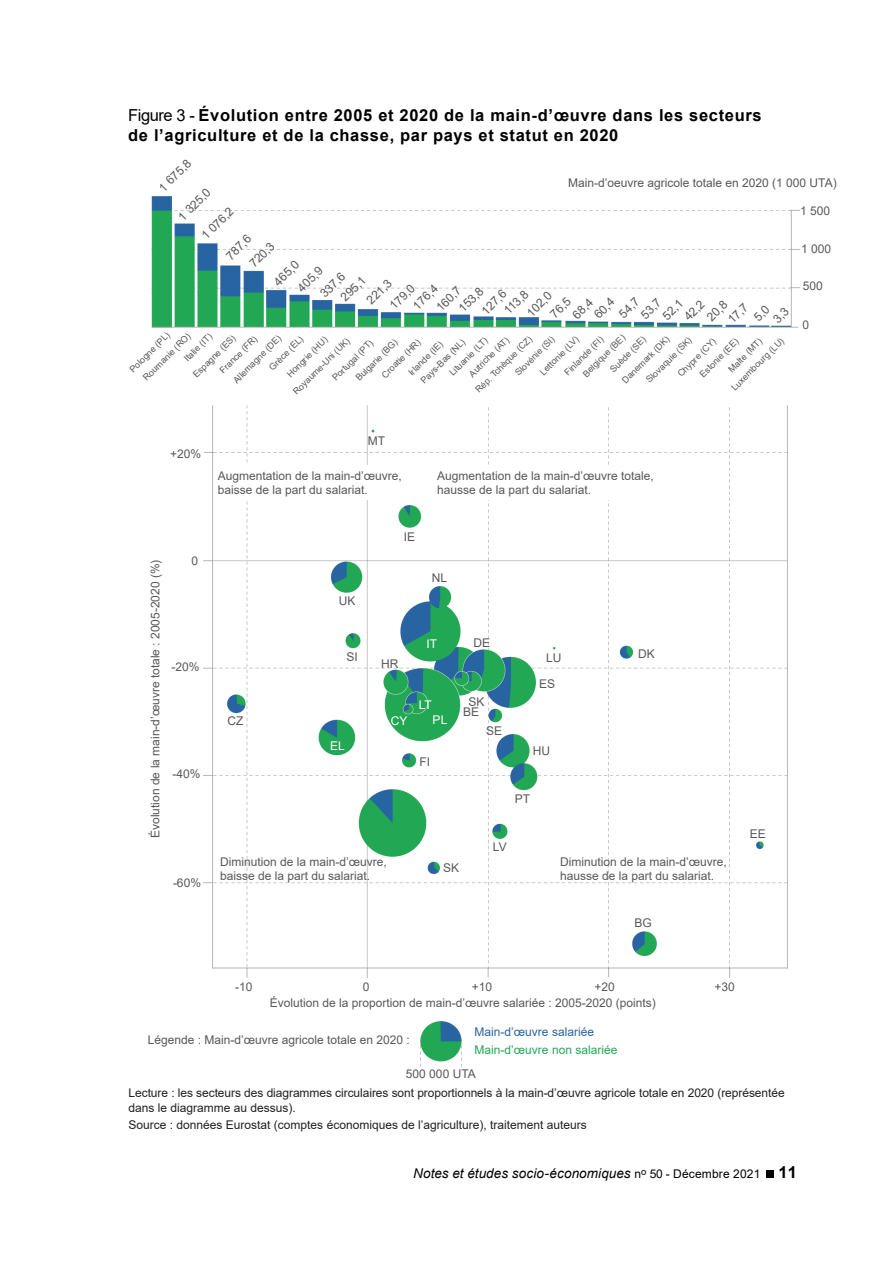
<style>
.page{position:relative;width:893px;height:1263px;background:#fff}
.page>*{position:absolute;margin:0;border:0;box-sizing:border-box;transform-origin:0 0}
.t1{font:700 16.5px/19.8px "Arial";letter-spacing:.04em;color:#000001}
.t2{font:italic 13.5px "Arial";letter-spacing:.005em;color:#000001}
.t3{font:12px/14.4px "Arial";color:#57585a}
.t4{font:12px/14.4px "Arial";letter-spacing:-.005em;color:#231f20}
.t5{font:12px "Arial";color:#22a754}
.t6{font:12px "Arial";color:#2864a1}
.t7{font:12px "Arial";color:#fff}
.t8{font:9px/16.6px "Arial";color:#57585a}
.s1{font-weight:400}
.s2{font-style:normal;font-size:12px}
.s3{font-weight:700;font-style:normal;font-size:16.5px}
</style>
<div class="page">
<img style="left:203px;top:405px;width:584px;height:573px">
<img style="left:421px;top:1021px;width:40px;height:41px">
<img style="left:152px;top:196px;width:647px;height:131px">
<img style="left:237px;top:466px;width:426px;height:34px">
<div style="left:766px;top:1170px;width:8px;height:8px;background:#000001"></div>
<svg style="left:753px;top:304px;width:37px;height:20px"></svg>
<h1 class="t1" style="left:128px;top:106px;width:635px"><span class="s1">Figure 3 -</span> Évolution entre 2005 et 2020 de la main-d’œuvre dans les secteurs de l’agriculture et de la chasse, par pays et statut en 2020</h1>
<p class="t3" style="left:156px;top:184px;width:42px;rotate:-45deg">1 675,8</p>
<p class="t3" style="left:568px;top:175px;width:270px">Main-d’oeuvre agricole totale en 2020 (1 000 UTA)</p>
<p class="t3" style="left:175px;top:213px;width:42px;rotate:-45deg">1 325,0</p>
<p class="t3" style="left:800px;top:203px;width:32px">1 500</p>
<p class="t3" style="left:198px;top:232px;width:42px;rotate:-45deg">1 076,2</p>
<p class="t3" style="left:228px;top:242px;width:32px;line-height:21.8px;text-indent:-11px;rotate:-45deg">787,6<br>720,3</p>
<p class="t3" style="left:801px;top:242px;width:32px">1 000</p>
<p class="t3" style="left:271px;top:279px;width:32px;rotate:-45deg">465,0</p>
<p class="t3" style="left:294px;top:285px;width:32px;rotate:-45deg">405,9</p>
<p class="t3" style="left:317px;top:290px;width:32px;rotate:-45deg">337,6</p>
<p class="t3" style="left:337px;top:294px;width:32px;rotate:-45deg">295,1</p>
<p class="t3" style="left:363px;top:297px;width:32px;rotate:-45deg">221,3</p>
<p class="t3" style="left:803px;top:279px;width:22px">500</p>
<p class="t3" style="left:386px;top:302px;width:32px;rotate:-45deg">179,0</p>
<p class="t3" style="left:419px;top:291px;width:32px;line-height:17.5px;text-indent:-15px;rotate:-45deg">176,4<br>160,7</p>
<p class="t3" style="left:464px;top:294px;width:32px;line-height:18.1px;text-indent:-14px;rotate:-45deg">153,8<br>127,6</p>
<p class="t3" style="left:501px;top:307px;width:31px;rotate:-45deg">113,8</p>
<p class="t3" style="left:524px;top:310px;width:32px;rotate:-45deg">102,0</p>
<p class="t3" style="left:547px;top:310px;width:25px;rotate:-45deg">76,5</p>
<p class="t3" style="left:569px;top:312px;width:25px;rotate:-45deg">68,4</p>
<p class="t3" style="left:591px;top:311px;width:25px;rotate:-45deg">60,4</p>
<p class="t3" style="left:616px;top:310px;width:25px;rotate:-45deg">54,7</p>
<p class="t3" style="left:637px;top:312px;width:25px;rotate:-45deg">53,7</p>
<p class="t3" style="left:659px;top:313px;width:25px;rotate:-45deg">52,1</p>
<p class="t3" style="left:681px;top:313px;width:25px;rotate:-45deg">42,2</p>
<p class="t3" style="left:704px;top:314px;width:25px;rotate:-45deg">20,8</p>
<p class="t3" style="left:725px;top:316px;width:25px;rotate:-45deg">17,7</p>
<p class="t3" style="left:802px;top:317px;width:8px">0</p>
<p class="t8" style="left:125px;top:365px;width:54px;rotate:-45deg">Pologne (PL)</p>
<p class="t8" style="left:139px;top:373px;width:65px;rotate:-45deg">Roumanie (RO)</p>
<p class="t8" style="left:180px;top:354px;width:37px;rotate:-45deg">Italie (IT)</p>
<p class="t8" style="left:578px;top:369px;width:57px;rotate:-45deg">Belgique (BE)</p>
<p class="t8" style="left:189px;top:370px;width:58px;rotate:-45deg">Espagne (ES)</p>
<p class="t8" style="left:229px;top:376px;width:65px;rotate:-45deg">Allemagne (DE)</p>
<p class="t8" style="left:265px;top:362px;width:46px;rotate:-45deg">Grèce (EL)</p>
<p class="t8" style="left:630px;top:363px;width:62px;text-indent:-17px;rotate:-45deg">Danemark (DK)<br>Slovaquie (SK)</p>
<p class="t8" style="left:215px;top:366px;width:50px;rotate:-45deg">France (FR)</p>
<p class="t8" style="left:471px;top:385px;width:77px;rotate:-45deg">Rép. Tchèque (CZ)</p>
<p class="t8" style="left:560px;top:368px;width:53px;rotate:-45deg">Finlande (FI)</p>
<p class="t8" style="left:511px;top:368px;width:53px;rotate:-45deg">Slovénie (SI)</p>
<p class="t8" style="left:606px;top:365px;width:48px;rotate:-45deg">Suède (SE)</p>
<p class="t8" style="left:535px;top:368px;width:52px;rotate:-45deg">Lettonie (LV)</p>
<p class="t8" style="left:283px;top:370px;width:55px;rotate:-45deg">Hongrie (HU)</p>
<p class="t8" style="left:455px;top:360px;width:54px;line-height:14.7px;text-indent:-13px;rotate:-45deg">Lituanie (LT)<br>Autriche (AT)</p>
<p class="t8" style="left:289px;top:387px;width:78px;rotate:-45deg">Royaume-Uni (UK)</p>
<p class="t8" style="left:727px;top:383px;width:72px;rotate:-45deg">Luxembourg (LU)</p>
<p class="t8" style="left:684px;top:359px;width:52px;line-height:15.9px;text-indent:-15px;rotate:-45deg">Chypre (CY)<br>Estonie (EE)</p>
<p class="t8" style="left:724px;top:365px;width:45px;rotate:-45deg">Malte (MT)</p>
<p class="t8" style="left:416px;top:376px;width:60px;rotate:-45deg">Pays-Bas (NL)</p>
<p class="t8" style="left:340px;top:361px;width:56px;text-indent:-17px;rotate:-45deg">Portugal (PT)<br>Bulgarie (BG)</p>
<p class="t8" style="left:392px;top:356px;width:46px;line-height:17.1px;text-indent:-20px;rotate:-45deg">Croatie (HR)<br>Irlande (IE)</p>
<p class="t3" style="left:170px;top:446px;width:33px">+20%</p>
<p class="t3" style="left:148px;top:838px;width:280px;rotate:-90deg">Évolution de la main-d’œuvre totale : 2005-2020 (%)</p>
<p class="t3" style="left:191px;top:554px;width:8px">0</p>
<p class="t3" style="left:172px;top:660px;width:30px">-20%</p>
<p class="t3" style="left:172px;top:766px;width:30px">-40%</p>
<p class="t3" style="left:173px;top:876px;width:30px">-60%</p>
<p class="t3" style="left:368px;top:434px;width:19px">MT</p>
<p class="t3" style="left:218px;top:468px;width:186px">Augmentation de la main-d’œuvre, baisse de la part du salariat.</p>
<p class="t3" style="left:437px;top:468px;width:218px">Augmentation de la main-d’œuvre totale, hausse de la part du salariat.</p>
<p class="t3" style="left:227px;top:714px;width:17px">CZ</p>
<p class="t3" style="left:339px;top:593px;width:18px">UK</p>
<p class="t3" style="left:347px;top:649px;width:13px">SI</p>
<p class="t7" style="left:330px;top:738px;width:16px">EL</p>
<p class="t3" style="left:404px;top:530px;width:13px">IE</p>
<p class="t3" style="left:432px;top:571px;width:17px">NL</p>
<p class="t3" style="left:381px;top:657px;width:19px">HR</p>
<p class="t7" style="left:426px;top:635px;width:12px">IT</p>
<p class="t7" style="left:419px;top:696px;width:15px">LT</p>
<p class="t7" style="left:391px;top:713px;width:18px">CY</p>
<p class="t7" style="left:433px;top:711px;width:16px">PL</p>
<p class="t3" style="left:419px;top:754px;width:12px">FI</p>
<p class="t3" style="left:473px;top:636px;width:18px">DE</p>
<p class="t3" style="left:468px;top:694px;width:18px">SK</p>
<p class="t3" style="left:463px;top:704px;width:18px">BE</p>
<p class="t3" style="left:486px;top:723px;width:18px">SE</p>
<p class="t3" style="left:546px;top:651px;width:17px">LU</p>
<p class="t3" style="left:539px;top:676px;width:18px">ES</p>
<p class="t3" style="left:533px;top:743px;width:19px">HU</p>
<p class="t3" style="left:515px;top:791px;width:17px">PT</p>
<p class="t3" style="left:493px;top:839px;width:15px">LV</p>
<p class="t3" style="left:638px;top:646px;width:18px">DK</p>
<p class="t3" style="left:220px;top:854px;width:168px">Diminution de la main-d’œuvre, baisse de la part du salariat.</p>
<p class="t3" style="left:560px;top:854px;width:168px">Diminution de la main-d’œuvre, hausse de la part du salariat.</p>
<p class="t3" style="left:443px;top:861px;width:18px">SK</p>
<p class="t3" style="left:635px;top:915px;width:19px">BG</p>
<p class="t3" style="left:750px;top:827px;width:18px">EE</p>
<p class="t3" style="left:235px;top:980px;width:19px">-10</p>
<p class="t3" style="left:363px;top:980px;width:8px">0</p>
<p class="t3" style="left:472px;top:980px;width:22px">+10</p>
<p class="t3" style="left:594px;top:980px;width:22px">+20</p>
<p class="t3" style="left:714px;top:980px;width:22px">+30</p>
<p class="t3" style="left:270px;top:995px;width:388px">Évolution de la proportion de main-d’œuvre salariée : 2005-2020 (points)</p>
<p class="t3" style="left:148px;top:1032px;width:264px">Légende : Main-d’œuvre agricole totale en 2020 :</p>
<p class="t6" style="left:475px;top:1024px;width:121px">Main-d’œuvre salariée</p>
<p class="t5" style="left:475px;top:1042px;width:144px">Main-d’œuvre non salariée</p>
<p class="t3" style="left:406px;top:1067px;width:71px">500 000 UTA</p>
<p class="t4" style="left:129px;top:1086px;width:658px">Lecture : les secteurs des diagrammes circulaires sont proportionnels à la main-d’œuvre agricole totale en 2020 (représentée dans le diagramme au dessus).</p>
<p class="t4" style="left:129px;top:1117px;width:460px">Source : données Eurostat (comptes économiques de l’agriculture), traitement auteurs</p>
<p class="t2" style="left:413px;top:1164px;width:385px">Notes et études socio-économiques <span class="s2">n</span><sup>o</sup> <span class="s2">50 - Décembre 2021</span> <span class="s3">11</span></p>
</div>
